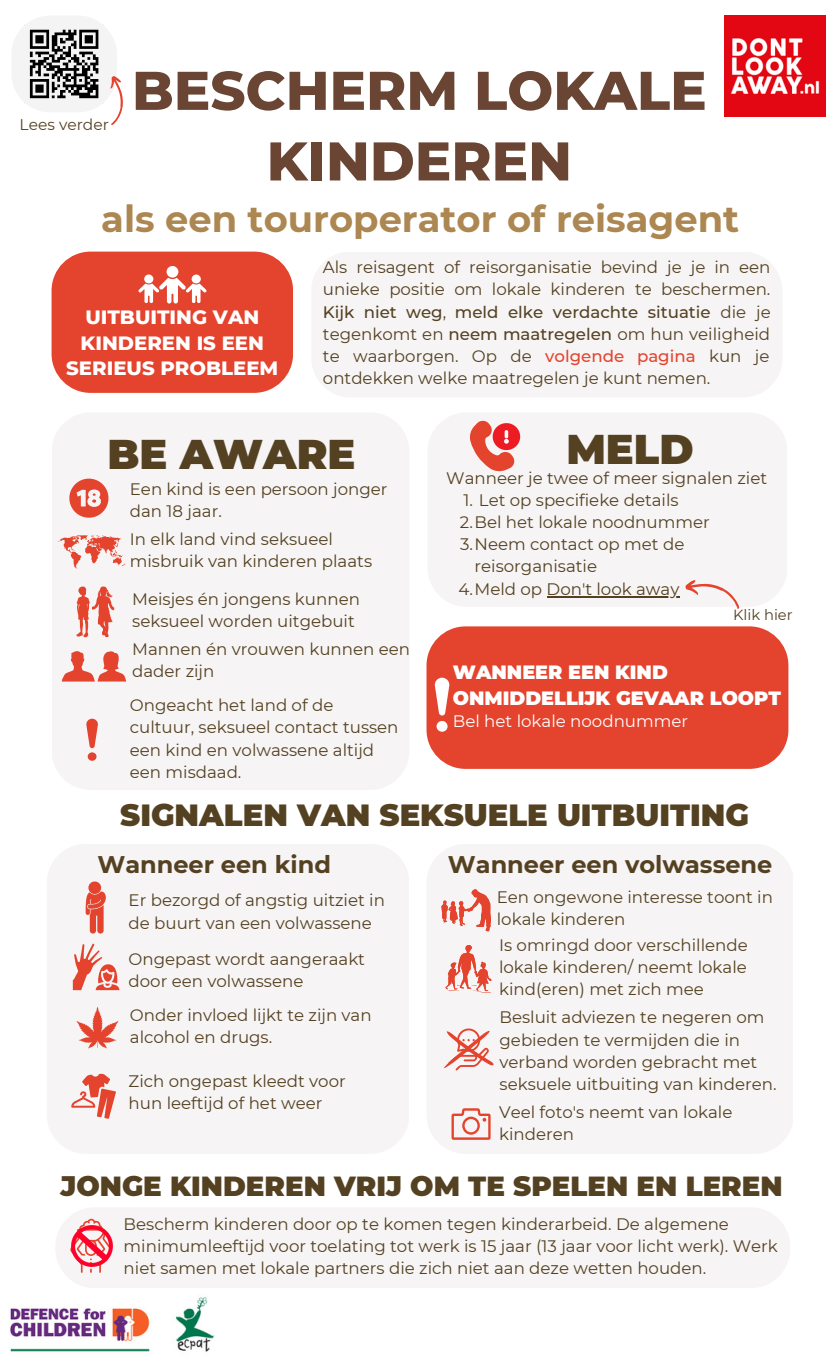
<style>
.page{position:relative;width:839px;height:1361px;background:#fff}
.page>*{position:absolute;margin:0;border:0;box-sizing:border-box;transform-origin:0 0}
.t1{font:800 54.4px/70.6px "Montserrat";color:#6a4533;text-align:center}
.t2{font:900 41.4px "Montserrat";color:#544121}
.t3{font:700 36.8px "Montserrat";color:#ad8751}
.t4{font:900 30.6px "Montserrat";color:#544121}
.t5{font:900 27.6px "Montserrat";color:#544121}
.t6{font:700 24px "Montserrat";color:#544121}
.t7{font:800 19.6px/25.4px "Montserrat";color:#fff;text-align:center}
.t8{font:900 19.2px/26px "Montserrat";color:#fff}
.t9{font:16.6px/22.2px "Montserrat";color:#544121}
.t10{font:16.6px "Montserrat";color:#fff}
.t11{font:15.4px "Montserrat";color:#544121}
.t12{font:14.6px "Montserrat";color:#544121}
.s1{font-weight:500}
.s2{font-weight:500;color:#e4432d}
</style>
<div class="page">
<div style="left:47px;top:844px;width:362px;height:309px;background:#f6f4f4;border-radius:39px"></div>
<div style="left:426px;top:844px;width:367px;height:309px;background:#f6f4f4;border-radius:39px"></div>
<div style="left:311px;top:252px;width:471px;height:145px;background:#f6f4f4;border-radius:39px"></div>
<div style="left:52px;top:412px;width:357px;height:377px;background:#f6f4f4;border-radius:39px"></div>
<div style="left:426px;top:626px;width:362px;height:143px;background:#e4432d;border-radius:39px"></div>
<svg style="left:435px;top:677px;width:14px;height:38px"></svg>
<div style="left:436px;top:721px;width:11px;height:10px;background:#fff;border-radius:50%"></div>
<div style="left:427px;top:412px;width:360px;height:195px;background:#f6f4f4;border-radius:39px"></div>
<svg style="left:470px;top:421px;width:50px;height:50px"></svg>
<svg style="left:58px;top:535px;width:67px;height:33px"></svg>
<svg style="left:62px;top:651px;width:64px;height:30px"></svg>
<svg style="left:69px;top:478px;width:39px;height:40px"></svg>
<svg style="left:86px;top:718px;width:12px;height:30px"></svg>
<div style="left:88px;top:752px;width:8px;height:9px;background:#e4432d;border-radius:50%"></div>
<svg style="left:86px;top:881px;width:20px;height:52px"></svg>
<svg style="left:76px;top:1006px;width:42px;height:42px"></svg>
<svg style="left:71px;top:1073px;width:45px;height:45px"></svg>
<svg style="left:444px;top:1028px;width:49px;height:42px"></svg>
<div style="left:52px;top:252px;width:241px;height:141px;background:#e4432d;border-radius:39px"></div>
<div style="left:166px;top:266px;width:12px;height:12px;background:#fff;border-radius:50%"></div>
<svg style="left:144px;top:274px;width:9px;height:9px"></svg>
<svg style="left:192px;top:274px;width:9px;height:9px"></svg>
<svg style="left:138px;top:278px;width:69px;height:25px"></svg>
<img style="left:724px;top:15px;width:101px;height:101px">
<svg style="left:451px;top:1108px;width:39px;height:31px"></svg>
<svg style="left:445px;top:945px;width:46px;height:47px"></svg>
<svg style="left:441px;top:889px;width:50px;height:42px"></svg>
<svg style="left:73px;top:943px;width:46px;height:47px"></svg>
<div style="left:55px;top:1207px;width:735px;height:81px;background:#f6f4f4;border-radius:39px"></div>
<svg style="left:70px;top:1218px;width:31px;height:54px"></svg>
<img style="left:72px;top:1225px;width:40px;height:41px">
<hr style="left:546px;top:596px;width:133px;height:1px;background:#544121">
<img style="left:10px;top:1297px;width:204px;height:55px">
<svg style="left:76px;top:586px;width:38px;height:51px"></svg>
<svg style="left:685px;top:580px;width:55px;height:29px"></svg>
<div style="left:11px;top:16px;width:105px;height:96px;background:#f4f4f4;border-radius:39px"></div>
<svg style="left:110px;top:76px;width:13px;height:49px"></svg>
<div style="left:24px;top:24px;width:80px;height:80px;background:#f4f4f4"></div>
<svg style="left:30px;top:30px;width:68px;height:68px"></svg>
<hr style="left:79px;top:95px;width:19px;height:3px;background:#000">
<p class="t11" style="left:20px;top:115px;width:91px">Lees verder</p>
<p class="t1" style="left:132px;top:55px;width:576px">BESCHERM LOKALE<br>KINDEREN</p>
<p class="t3" style="left:101px;top:196px;width:639px">als een touroperator of reisagent</p>
<p class="t7" style="left:66px;top:305px;width:213px">UITBUITING VAN<br>KINDEREN IS EEN<br>SERIEUS PROBLEEM</p>
<p class="t9" style="left:323px;top:256px;width:449px;text-align:justify">Als reisagent of reisorganisatie bevind je je in een unieke positie om lokale kinderen te beschermen.<br><span class="s1">Kijk niet weg</span>, <span class="s1">meld elke verdachte situatie</span> die je tegenkomt en <span class="s1">neem maatregelen</span> om hun veiligheid te waarborgen. Op de <span class="s2">volgende pagina</span> kun je ontdekken welke maatregelen je kunt nemen.</p>
<p class="t2" style="left:107px;top:429px;width:249px">BE AWARE</p>
<p class="t9" style="left:130px;top:478px;width:259px">Een kind is een persoon jonger dan 18 jaar.</p>
<p class="t9" style="left:130px;top:528px;width:244px">In elk land vind seksueel misbruik van kinderen plaats</p>
<p class="t9" style="left:132px;top:588px;width:229px">Meisjes én jongens kunnen seksueel worden uitgebuit</p>
<p class="t9" style="left:132px;top:638px;width:279px">Mannen én vrouwen kunnen een</p>
<p class="t9" style="left:132px;top:660px;width:84px">dader zijn</p>
<p class="t9" style="left:130px;top:694px;width:270px">Ongeacht het land of de cultuur, seksueel contact tussen een kind en volwassene altijd een misdaad.</p>
<p class="t2" style="left:566px;top:423px;width:129px">MELD</p>
<p class="t9" style="left:463px;top:489px;width:217px">1. Let op specifieke details</p>
<p class="t9" style="left:460px;top:511px;width:251px">2.Bel het lokale noodnummer</p>
<p class="t9" style="left:474px;top:533px;width:211px;text-indent:-15px">3.Neem contact op met de reisorganisatie</p>
<p class="t9" style="left:458px;top:577px;width:222px">4.Meld op Don't look away</p>
<p class="t9" style="left:446px;top:467px;width:322px">Wanneer je twee of meer signalen ziet</p>
<p class="t12" style="left:733px;top:606px;width:61px">Klik hier</p>
<p class="t8" style="left:453px;top:659px;width:329px">WANNEER EEN KIND<br>ONMIDDELLIJK GEVAAR LOOPT</p>
<p class="t10" style="left:453px;top:711px;width:237px">Bel het lokale noodnummer</p>
<p class="t4" style="left:120px;top:796px;width:630px">SIGNALEN VAN SEKSUELE UITBUITING</p>
<p class="t6" style="left:97px;top:849px;width:235px">Wanneer een kind</p>
<p class="t6" style="left:448px;top:849px;width:326px">Wanneer een volwassene</p>
<p class="t9" style="left:129px;top:889px;width:258px">Er bezorgd of angstig uitziet in de buurt van een volwassene</p>
<p class="t9" style="left:129px;top:948px;width:238px">Ongepast wordt aangeraakt door een volwassene</p>
<p class="t9" style="left:130px;top:1003px;width:243px">Onder invloed lijkt te zijn van alcohol en drugs.</p>
<p class="t9" style="left:129px;top:1070px;width:219px">Zich ongepast kleedt voor hun leeftijd of het weer</p>
<p class="t9" style="left:496px;top:885px;width:278px">Een ongewone interesse toont in lokale kinderen</p>
<p class="t9" style="left:499px;top:933px;width:250px;text-align:justify">Is omringd door verschillende lokale kinderen/ neemt lokale kind(eren) met zich mee</p>
<p class="t9" style="left:499px;top:1006px;width:278px">Besluit adviezen te negeren om gebieden te vermijden die in verband worden gebracht met seksuele uitbuiting van kinderen.</p>
<p class="t9" style="left:499px;top:1101px;width:235px">Veel foto's neemt van lokale kinderen</p>
<p class="t5" style="left:61px;top:1169px;width:723px">JONGE KINDEREN VRIJ OM TE SPELEN EN LEREN</p>
<p class="t9" style="left:124px;top:1213px;width:655px">Bescherm kinderen door op te komen tegen kinderarbeid. De algemene minimumleeftijd voor toelating tot werk is 15 jaar (13 jaar voor licht werk). Werk niet samen met lokale partners die zich niet aan deze wetten houden.</p>
</div>
